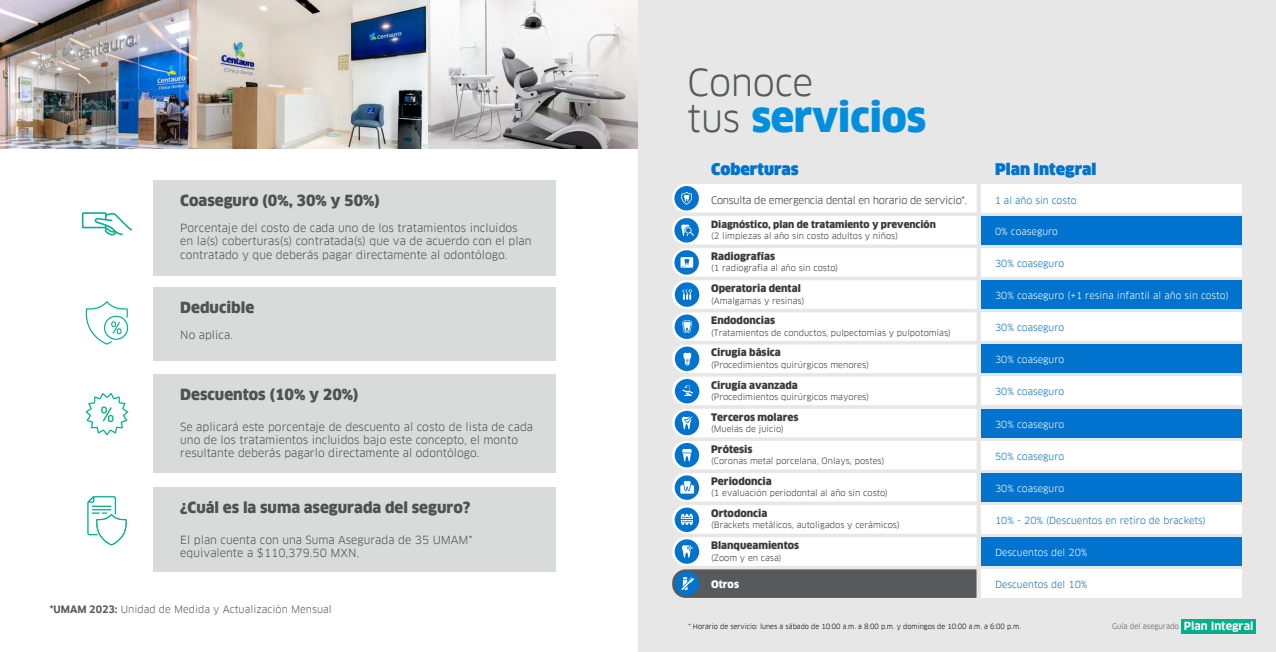
<style>
.page{position:relative;width:1276px;height:652px;background:#fff}
.page>*{position:absolute;margin:0;border:0;box-sizing:border-box;transform-origin:0 0}
.t1{font:900 39.7px "Clan Pro";letter-spacing:-.01em;color:#008fde}
.t2{font:36.3px "Clan Pro";letter-spacing:-.01em;color:#58595b}
.t3{font:900 15.8px "Clan Pro";color:#0073ce}
.t4{font:900 15px "Clan Pro";color:#4f5252}
.t5{font:11px/13.2px "Clan Pro";color:#4f5252}
.t6{font:900 10.1px "Clan Pro";color:#3b3a3a}
.t7{font:10.1px "Clan Pro";letter-spacing:-.025em;color:#3b3a3a}
.t8{font:900 10.1px "Clan Pro";color:#fff}
.t9{font:10px "Clan Pro";color:#58595b}
.t10{font:900 9.8px "Clan Pro";color:#3b3a3a}
.t11{font:9.5px "Clan Pro";color:#0073ce}
.t12{font:9.5px "Clan Pro";color:#fff}
.t13{font:8.5px "Clan Pro";color:#3b3a3a}
.t14{font:7.4px "Clan Pro";color:#58595b;scale:.96 1}
.t15{font:7px "Clan Pro";color:#000;scale:.96 1}
.s1{font-weight:700}
.s2{font-weight:400;font-size:36.3px;color:#58595b}
.s3{font-weight:700;font-size:11px;color:#fff}
</style>
<div class="page">
<div style="left:638px;top:0;width:638px;height:652px;background:#e6e7e6"></div>
<div style="left:153px;top:180px;width:403px;height:96px;background:#d9dada"></div>
<div style="left:153px;top:287px;width:403px;height:73px;background:#d9dada"></div>
<div style="left:153px;top:374px;width:403px;height:98px;background:#d9dada"></div>
<div style="left:153px;top:487px;width:403px;height:85px;background:#d9dada"></div>
<svg style="left:672px;top:184px;width:304px;height:414px;background:#e7ebef"></svg>
<div style="left:981px;top:184px;width:261px;height:28px;background:#fff"></div>
<div style="left:981px;top:216px;width:261px;height:29px;background:#0073ce"></div>
<div style="left:981px;top:248px;width:261px;height:29px;background:#fff"></div>
<div style="left:981px;top:312px;width:261px;height:29px;background:#fff"></div>
<div style="left:981px;top:345px;width:261px;height:28px;background:#0073ce"></div>
<div style="left:981px;top:377px;width:261px;height:28px;background:#fff"></div>
<div style="left:981px;top:409px;width:261px;height:28px;background:#0073ce"></div>
<div style="left:981px;top:473px;width:261px;height:29px;background:#0073ce"></div>
<div style="left:981px;top:537px;width:261px;height:29px;background:#0073ce"></div>
<div style="left:981px;top:569px;width:261px;height:29px;background:#fff"></div>
<div style="left:981px;top:505px;width:261px;height:29px;background:#fff"></div>
<div style="left:981px;top:441px;width:261px;height:28px;background:#fff"></div>
<div style="left:981px;top:280px;width:261px;height:29px;background:#0073ce"></div>
<div style="left:1181px;top:619px;width:75px;height:15px;background:#00b18a"></div>
<svg style="left:86px;top:301px;width:42px;height:44px"></svg>
<svg style="left:85px;top:393px;width:43px;height:42px"></svg>
<svg style="left:87px;top:496px;width:40px;height:49px"></svg>
<svg style="left:82px;top:212px;width:50px;height:24px"></svg>
<img style="left:0;top:0;width:197px;height:149px">
<img style="left:197px;top:0;width:231px;height:149px">
<img style="left:428px;top:0;width:210px;height:149px">
<h3 class="t4" style="left:180px;top:191px;width:201px">Coaseguro (0%, 30% y 50%)</h3>
<p class="t5" style="left:180px;top:222px;width:353px">Porcentaje del costo de cada uno de los tratamientos incluidos en la(s) coberturas(s) contratada(s) que va de acuerdo con el plan contratado y que deberás pagar directamente al odontólogo.</p>
<h3 class="t4" style="left:180px;top:298px;width:76px">Deducible</h3>
<p class="t5" style="left:180px;top:328px;width:54px">No aplica.</p>
<h3 class="t4" style="left:180px;top:385px;width:180px">Descuentos (10% y 20%)</h3>
<p class="t5" style="left:180px;top:420px;width:354px">Se aplicará este porcentaje de descuento al costo de lista de cada uno de los tratamientos incluidos bajo este concepto, el monto resultante deberás pagarlo directamente al odontólogo.</p>
<h3 class="t4" style="left:180px;top:498px;width:292px">¿Cuál es la suma asegurada del seguro?</h3>
<p class="t5" style="left:180px;top:533px;width:294px">El plan cuenta con una Suma Asegurada de 35 UMAM* equivalente a $110,379.50 MXN.</p>
<p class="t9" style="left:50px;top:603px;width:283px"><span class="s1">*UMAM 2023:</span> Unidad de Medida y Actualización Mensual</p>
<h2 class="t2" style="left:687px;top:61px;width:128px">Conoce</h2>
<h1 class="t1" style="left:687px;top:94px;width:240px"><span class="s2">tus</span> servicios</h1>
<h3 class="t3" style="left:711px;top:160px;width:89px">Coberturas</h3>
<p class="t7" style="left:711px;top:194px;width:258px">Consulta de emergencia dental en horario de servicio*.</p>
<p class="t13" style="left:711px;top:231px;width:188px">(2 limpiezas al año sin costo adultos y niños)</p>
<p class="t10" style="left:711px;top:218px;width:226px">Diagnóstico, plan de tratamiento y prevención</p>
<p class="t13" style="left:711px;top:263px;width:129px">(1 radiografía al año sin costo)</p>
<p class="t6" style="left:711px;top:250px;width:66px">Radiografías</p>
<p class="t13" style="left:711px;top:295px;width:95px">(Amalgamas y resinas)</p>
<p class="t6" style="left:711px;top:282px;width:91px">Operatoria dental</p>
<p class="t13" style="left:711px;top:327px;width:241px">(Tratamientos de conductos, pulpectomías y pulpotomías)</p>
<p class="t6" style="left:711px;top:315px;width:65px">Endodoncias</p>
<p class="t13" style="left:711px;top:360px;width:159px">(Procedimientos quirúrgicos menores)</p>
<p class="t6" style="left:711px;top:347px;width:71px">Cirugía básica</p>
<p class="t13" style="left:711px;top:392px;width:159px">(Procedimientos quirúrgicos mayores)</p>
<p class="t6" style="left:711px;top:379px;width:88px">Cirugía avanzada</p>
<p class="t13" style="left:711px;top:424px;width:74px">(Muelas de juicio)</p>
<p class="t6" style="left:711px;top:411px;width:89px">Terceros molares</p>
<p class="t13" style="left:711px;top:456px;width:175px">(Coronas metal porcelana, Onlays, postes)</p>
<p class="t6" style="left:711px;top:443px;width:43px">Prótesis</p>
<p class="t13" style="left:711px;top:488px;width:178px">(1 evaluación periodontal al año sin costo)</p>
<p class="t6" style="left:711px;top:475px;width:62px">Periodoncia</p>
<p class="t13" style="left:711px;top:520px;width:190px">(Brackets metálicos, autoligados y cerámicos)</p>
<p class="t6" style="left:711px;top:507px;width:58px">Ortodoncia</p>
<p class="t13" style="left:711px;top:552px;width:72px">(Zoom y en casa)</p>
<p class="t6" style="left:711px;top:539px;width:90px">Blanqueamientos</p>
<p class="t8" style="left:711px;top:578px;width:29px">Otros</p>
<h3 class="t3" style="left:995px;top:160px;width:103px">Plan Integral</h3>
<p class="t11" style="left:994px;top:195px;width:83px">1 al año sin costo</p>
<p class="t12" style="left:995px;top:226px;width:65px">0% coaseguro</p>
<p class="t11" style="left:995px;top:258px;width:71px">30% coaseguro</p>
<p class="t12" style="left:995px;top:290px;width:235px">30% coaseguro (+1 resina infantil al año sin costo)</p>
<p class="t11" style="left:995px;top:322px;width:71px">30% coaseguro</p>
<p class="t12" style="left:995px;top:354px;width:71px">30% coaseguro</p>
<p class="t11" style="left:995px;top:386px;width:71px">30% coaseguro</p>
<p class="t12" style="left:995px;top:418px;width:71px">30% coaseguro</p>
<p class="t11" style="left:995px;top:451px;width:71px">50% coaseguro</p>
<p class="t12" style="left:995px;top:483px;width:71px">30% coaseguro</p>
<p class="t11" style="left:995px;top:515px;width:212px">10% - 20% (Descuentos en retiro de brackets)</p>
<p class="t12" style="left:995px;top:547px;width:94px">Descuentos del 20%</p>
<p class="t11" style="left:995px;top:579px;width:94px">Descuentos del 10%</p>
<p class="t15" style="left:688px;top:622px;width:348px">* Horario de servicio: lunes a sábado de 10:00 a.m. a 8:00 p.m. y domingos de 10:00 a.m. a 6:00 p.m.</p>
<p class="t14" style="left:1112px;top:622px;width:149px">Guía del asegurado <span class="s3">Plan Integral</span></p>
</div>
